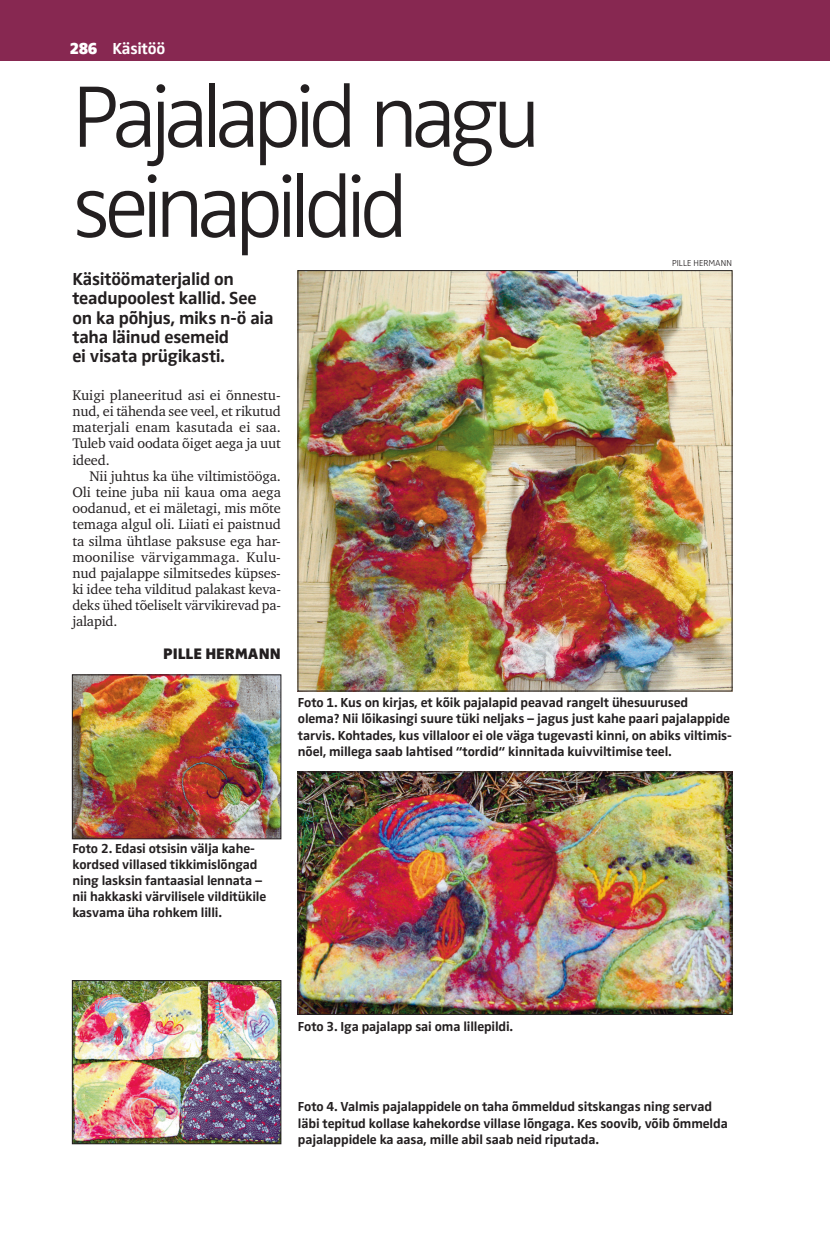
<style>
.page{position:relative;width:830px;height:1234px;background:#fff}
.page>*{position:absolute;margin:0;border:0;box-sizing:border-box;transform-origin:0 0}
.t1{font:300 90px/90px "Zwo Pro";letter-spacing:-.075em;color:#231f20}
.t2{font:700 18px/19.5px "Zwo Pro";letter-spacing:-.015em;color:#231f20}
.t3{font:700 16.5px "Zwo Pro";letter-spacing:-.02em;color:#fff}
.t4{font:900 15.75px "Zwo Pro";color:#231f20}
.t5{font:14.25px/16.2px "Charter ITC";letter-spacing:-.01em;color:#231f20;text-align:justify}
.t6{font:700 13.5px/16.2px "Zwo Pro";letter-spacing:-.01em;color:#231f20}
.t7{font:300 9px "Zwo Pro";color:#231f20}
.s1{font-weight:900}
</style>
<div class="page">
<hr style="left:829px;top:0;width:1px;height:60px;background:#872851">
<div style="left:0;top:0;width:829px;height:60px;background:#872851"></div>
<img style="left:299px;top:272px;width:431px;height:417px">
<img style="left:74px;top:676px;width:205px;height:160px">
<div style="left:72px;top:674px;width:209px;height:164px;border:1px solid #231f20"></div>
<img style="left:299px;top:773px;width:431px;height:239px">
<div style="left:297px;top:771px;width:435px;height:243px;border:1px solid #231f20"></div>
<img style="left:74px;top:982px;width:205px;height:159px">
<div style="left:72px;top:980px;width:209px;height:163px;border:1px solid #231f20"></div>
<p class="t3" style="left:70px;top:39px;width:97px"><span class="s1">286</span> Käsitöö</p>
<h1 class="t1" style="left:72px;top:74px;width:469px">Pajalapid nagu seinapildid</h1>
<h2 class="t2" style="left:72px;top:269px;width:203px">Käsitöömaterjalid on teadupoolest kallid. See on ka põhjus, miks n-ö aia taha läinud esemeid<br>ei visata prügikasti.</h2>
<p class="t5" style="left:72px;top:387px;width:210px">Kuigi planeeritud asi ei õnnestu&shy;nud, ei tähenda see veel, et rikutud materjali enam kasutada ei saa.<br>Tuleb vaid oodata õiget aega ja uut ideed.</p>
<p class="t5" style="left:72px;top:467px;width:210px;text-indent:17px">Nii juhtus ka ühe viltimistööga.<br>Oli teine juba nii kaua oma aega oodanud, et ei mäletagi, mis mõte temaga algul oli. Liiati ei paistnud ta silma ühtlase paksuse ega har&shy;moonilise värvigammaga. Kulu&shy;nud pajalappe silmitsedes küpses&shy;ki idee teha vilditud palakast keva&shy;deks ühed tõeliselt värvikirevad pa&shy;jalapid.</p>
<p class="t4" style="left:163px;top:643px;width:119px">PILLE HERMANN</p>
<p class="t7" style="left:671px;top:258px;width:61px">PILLE HERMANN</p>
<p class="t6" style="left:298px;top:694px;width:435px">Foto 1. Kus on kirjas, et kõik pajalapid peavad rangelt ühesuurused olema? Nii lõikasingi suure tüki neljaks – jagus just kahe paari pajalappide tarvis. Kohtades, kus villaloor ei ole väga tugevasti kinni, on abiks viltimis&shy;nõel, millega saab lahtised “tordid“ kinnitada kuivviltimise teel.</p>
<p class="t6" style="left:72px;top:840px;width:195px">Foto 2. Edasi otsisin välja kahe&shy;kordsed villased tikkimislõngad ning lasksin fantaasial lennata – nii hakkaski värvilisele vilditükile kasvama üha rohkem lilli.</p>
<p class="t6" style="left:298px;top:1017px;width:216px">Foto 3. Iga pajalapp sai oma lillepildi.</p>
<p class="t6" style="left:298px;top:1098px;width:431px">Foto 4. Valmis pajalappidele on taha õmmeldud sitskangas ning servad läbi tepitud kollase kahekordse villase lõngaga. Kes soovib, võib õmmelda pajalappidele ka aasa, mille abil saab neid riputada.</p>
</div>
